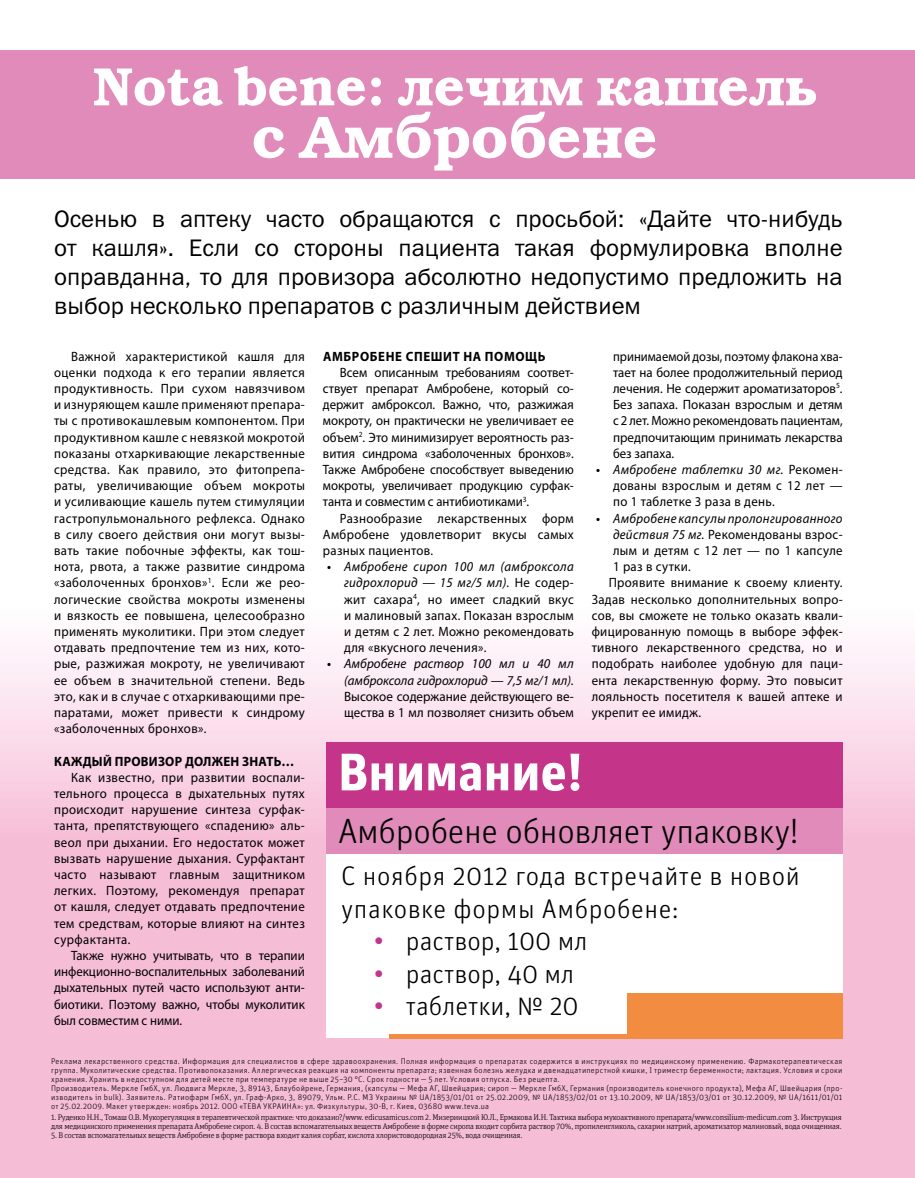
<style>
.page{position:relative;width:915px;height:1178px;background:#fff}
.page>*{position:absolute;margin:0;border:0;box-sizing:border-box;transform-origin:0 0}
.t1{font:60px "Bookman Demi ITC";color:#fff}
.t2{font:54px "Bookman Demi ITC";color:#fff}
.t3{font:700 52.65px "Unit OT Teva";color:#fff}
.t4{font:300 35.1px "Unit OT Teva";letter-spacing:-.01em;color:#000}
.t5{font:300 27px/32.4px "Unit OT Teva";letter-spacing:.02em;color:#000}
.t6{font:300 27px "Unit OT Teva";color:#000}
.t7{font:24px/28.8px "Franklin Gothic Book ITC";color:#000;text-align:justify}
.t8{font:13.5px/16.2px "Myriad Pro";letter-spacing:.025em;color:#000;text-align:justify;scale:.95 1}
.t9{font:13.5px/16.2px "Myriad Pro";letter-spacing:.025em;color:#000;text-align:justify;scale:.93 1}
.t10{font:13.5px/16.2px "Myriad Pro";color:#000}
.t11{font:italic 13.5px/16.2px "Myriad Pro";color:#000;text-align:right}
.t12{font:700 13.5px "Myriad Pro";letter-spacing:.035em;color:#000;scale:.95 1}
.t13{font:italic 13.5px "Myriad Pro";letter-spacing:.025em;color:#000;scale:.95 1}
.t14{font:300 8.25px/9px "Unit OT Teva";letter-spacing:.035em;color:#000}
.t15{font:300 8.25px/9px "Unit Slab Pro";letter-spacing:-.02em;color:#000}
.s1{font-weight:600}
.s2{font-style:italic}
.s3{font-weight:600;font-style:normal}
.s4{font-family:"Andale Mono";font-weight:400;color:#c4358a}
</style>
<div class="page">
<svg style="left:0;top:644px;width:914px;height:534px;background:#f7cadf"></svg>
<div style="left:0;top:51px;width:914px;height:128px;background:#e18bba"></div>
<div style="left:326px;top:742px;width:516px;height:73px;background:#c4358a"></div>
<div style="left:326px;top:808px;width:516px;height:50px;background:#e18bba"></div>
<div style="left:326px;top:854px;width:516px;height:184px;background:#fff"></div>
<div style="left:627px;top:993px;width:215px;height:45px;background:#f28c40"></div>
<hr style="left:389px;top:1034px;width:340px;height:4px;background:#f28c40">
<h2 class="t2" style="left:93px;top:54px;width:724px">Nota bene: лечим кашель</h2>
<h1 class="t1" style="left:252px;top:101px;width:407px">с Амбробене</h1>
<p class="t7" style="left:54px;top:204px;width:789px">Осенью в аптеку часто обращаются с просьбой: «Дайте что-нибудь от кашля». Если со стороны пациента такая формулировка вполне оправданна, то для провизора абсолютно недопустимо предложить на выбор несколько препаратов с различным действием</p>
<p class="t8" style="left:54px;top:348px;width:265px;text-indent:17px">Важной характеристикой кашля для оценки подхода к его терапии является продуктивность. При сухом навязчивом и изнуряющем кашле применяют препара&shy;ты с противокашлевым компонентом. При продуктивном кашле с невязкой мокротой показаны отхаркивающие лекарственные средства. Как правило, это фитопрепа&shy;раты, увеличивающие объем мокроты и усиливающие кашель путем стимуляции гастропульмонального рефлекса. Однако в силу своего действия они могут вызы&shy;вать такие побочные эффекты, как тош&shy;нота, рвота, а также развитие синдрома «заболоченных бронхов»<sup>1</sup>. Если же рео&shy;логические свойства мокроты изменены и вязкость ее повышена, целесообразно применять муколитики. При этом следует отдавать предпочтение тем из них, кото&shy;рые, разжижая мокроту, не увеличивают ее объем в значительной степени. Ведь это, как и в случае с отхаркивающими пре&shy;паратами, может привести к синдрому «заболоченных бронхов».</p>
<p class="t12" style="left:54px;top:752px;width:254px">Каждый провизор должен знать…</p>
<p class="t8" style="left:54px;top:769px;width:265px;text-indent:17px">Как известно, при развитии воспали&shy;тельного процесса в дыхательных путях происходит нарушение синтеза сурфак&shy;танта, препятствующего «спадению» аль&shy;веол при дыхании. Его недостаток может вызвать нарушение дыхания. Сурфактант часто называют главным защитником легких. Поэтому, рекомендуя препарат от кашля, следует отдавать предпочтение тем средствам, которые влияют на синтез сурфактанта.</p>
<p class="t8" style="left:54px;top:947px;width:265px;text-indent:17px">Также нужно учитывать, что в терапии инфекционно-воспалительных заболеваний дыхательных путей часто используют анти&shy;биотики. Поэтому важно, чтобы муколитик был совместим с ними.</p>
<p class="t9" style="left:613px;top:348px;width:248px">принимаемой дозы, поэтому флакона хва&shy;тает на более продолжительный период лечения. Не содержит ароматизаторов<sup>5</sup>.<br>Без запаха. Показан взрослым и детям с 2 лет. Можно рекомендовать пациентам, предпочитающим принимать лекарства без запаха.</p>
<p class="t8" style="left:613px;top:461px;width:243px;text-indent:-17px"><span class="s1">•</span> <span class="s2">Амбробене таблетки 30 мг.</span> Рекомен&shy;дованы взрослым и детям с 12 лет — по 1 таблетке 3 раза в день.</p>
<p class="t13" style="left:596px;top:510px;width:261px"><span class="s3">•</span> Амбробене капсулы пролонгированного</p>
<p class="t8" style="left:613px;top:526px;width:243px"><span class="s2">действия 75 мг.</span> Рекомендованы взрос-</p>
<p class="t8" style="left:613px;top:542px;width:243px">лым и детям с 12 лет — по 1 капсуле</p>
<p class="t8" style="left:613px;top:558px;width:83px">1 раз в сутки.</p>
<p class="t8" style="left:608px;top:574px;width:247px">Проявите внимание к своему клиенту.</p>
<p class="t8" style="left:591px;top:591px;width:265px">Задав несколько дополнительных вопро-</p>
<p class="t8" style="left:591px;top:607px;width:265px">сов, вы сможете не только оказать квали-</p>
<p class="t8" style="left:591px;top:623px;width:265px">фицированную помощь в выборе эффек-</p>
<p class="t8" style="left:591px;top:639px;width:265px">тивного лекарственного средства, но и</p>
<p class="t8" style="left:591px;top:655px;width:265px">подобрать наиболее удобную для паци-</p>
<p class="t8" style="left:591px;top:672px;width:265px">ента лекарственную форму. Это повысит</p>
<p class="t8" style="left:591px;top:688px;width:265px">лояльность посетителя к вашей аптеке и</p>
<p class="t8" style="left:591px;top:704px;width:116px">укрепит ее имидж.</p>
<p class="t12" style="left:323px;top:347px;width:236px">Амбробене спешит на помощь</p>
<p class="t8" style="left:323px;top:364px;width:265px;text-indent:17px">Всем описанным требованиям соответ&shy;ствует препарат Амбробене, который со&shy;держит амброксол. Важно, что, разжижая мокроту, он практически не увеличивает ее объем<sup>2</sup>. Это минимизирует вероятность раз&shy;вития синдрома «заболоченных бронхов».<br>Также Амбробене способствует выведению мокроты, увеличивает продукцию сурфак&shy;танта и совместим с антибиотиками<sup>3</sup>.</p>
<p class="t8" style="left:323px;top:510px;width:265px;text-indent:17px">Разнообразие лекарственных форм Амбробене удовлетворит вкусы самых разных пациентов.</p>
<p class="t8" style="left:344px;top:558px;width:243px;text-indent:-17px"><span class="s1">•</span> <span class="s2">Амбробене сироп 100 мл (амброксола гидрохлорид — 15 мг/5 мл).</span> Не содер&shy;жит сахара<sup>4</sup>, но имеет сладкий вкус и малиновый запах. Показан взрослым и детям с 2 лет. Можно рекомендовать для «вкусного лечения».</p>
<p class="t11" style="left:327px;top:655px;width:248px"><span class="s3">•</span> Амбробене раствор 100 мл и 40 мл (амброксола гидрохлорид — 7,5 мг/1 мл).</p>
<p class="t10" style="left:344px;top:688px;width:231px">Высокое содержание действующего ве&shy;щества в 1 мл позволяет снизить объем</p>
<h3 class="t3" style="left:338px;top:740px;width:246px">Внимание!</h3>
<h3 class="t4" style="left:338px;top:810px;width:462px">Амбробене обновляет упаковку!</h3>
<h3 class="t5" style="left:341px;top:860px;width:460px">С ноября 2012 года встречайте в новой упаковке формы Амбробене:</h3>
<h3 class="t6" style="left:371px;top:925px;width:218px"><span class="s4">•</span> раствор, 100 мл</h3>
<h3 class="t6" style="left:371px;top:958px;width:205px"><span class="s4">•</span> раствор, 40 мл</h3>
<h3 class="t6" style="left:371px;top:990px;width:209px"><span class="s4">•</span> таблетки, № 20</h3>
<p class="t14" style="left:51px;top:1057px;width:792px">Реклама лекарственного средства. Информация для специалистов в сфере здравоохранения. Полная информация о препаратах содержится в инструкциях по медицинскому применению. Фармакотерапевтическая группа. Муколитические средства. Противопоказания. Аллергическая реакция на компоненты препарата; язвенная болезнь желудка и двенадцатиперстной кишки, I триместр беременности; лактация. Условия и сроки хранения. Хранить в недоступном для детей месте при температуре не выше 25–30 °С. Срок годности — 5 лет. Условия отпуска. Без рецепта.<br>Производитель. Меркле ГмбХ, ул. Людвига Меркле, 3, 89143, Блаубойрене, Германия, (капсулы — Мефа АГ, Швейцария; сироп — Меркле ГмбХ, Германия (производитель конечного продукта), Мефа АГ, Швейцария (про&shy;изводитель in bulk). Заявитель. Ратиофарм ГмбХ, ул. Граф-Арко, 3, 89079, Ульм. Р.С. МЗ Украины № UA/1853/01/01 от 25.02.2009, № UA/1853/02/01 от 13.10.2009, № UA/1853/03/01 от 30.12.2009, № UA/1611/01/01 от 25.02.2009. Макет утвержден: ноябрь 2012. ООО «ТЕВА УКРАИНА»: ул. Физкультуры, 30-В, г. Киев, 03680 www.teva.ua</p>
<p class="t15" style="left:51px;top:1112px;width:792px">1. Руденко Н.Н., Томаш О.В. Мукорегуляция в терапевтической практике: что доказано?/www. edicusamicus.com 2. Мизерницкий Ю.Л., Ермакова И.Н. Тактика выбора мукоактивного препарата/www.consilium-medicum.com 3. Инструкция для медицинского применения препарата Амбробене сироп. 4. В состав вспомагательных веществ Амбробене в форме сиропа входит сорбита раствор 70%, пропиленгликоль, сахарин натрий, ароматизатор малиновый, вода очищенная.</p>
<p class="t15" style="left:51px;top:1130px;width:472px">5. В состав вспомагательных веществ Амбробене в форме раствора входит калия сорбат, кислота хлористоводородная 25%, вода очищенная.</p>
</div>
